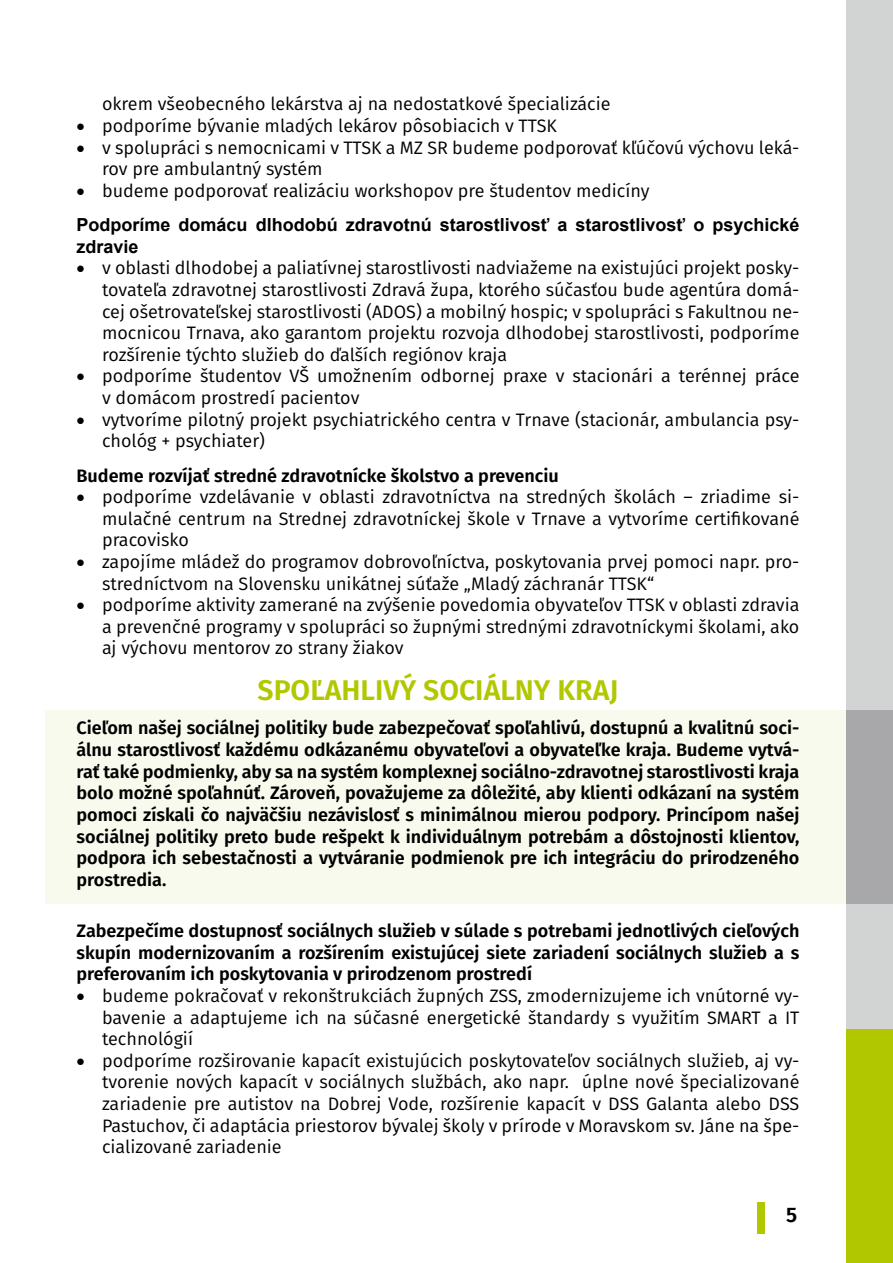
<style>
.page{position:relative;width:893px;height:1263px;background:#fff}
.page>*{position:absolute;margin:0;border:0;box-sizing:border-box;transform-origin:0 0}
.t1{font:600 28.5px "Fira Sans";color:#b1c800}
.t2{font:600 21px "Fira Sans";color:#000}
.t3{font:18px/21.6px "Fira Sans";color:#000;text-align:justify}
.t4{font:600 18px/21.6px "Fira Sans";color:#000;text-align:justify}
.t5{font:700 18px/21.6px "Arial";color:#000}
</style>
<div class="page">
<div style="left:757px;top:1202px;width:7px;height:32px;background:#b1c800"></div>
<div style="left:45px;top:710px;width:848px;height:194px;background:#f8faed"></div>
<div style="left:846px;top:1029px;width:47px;height:234px;background:#b1c800"></div>
<div style="left:846px;top:0;width:47px;height:1029px;background:#d2d3d3"></div>
<div style="left:846px;top:710px;width:47px;height:194px;background:#a8a7aa"></div>
<p class="t3" style="left:102px;top:93px;width:510px">okrem všeobecného lekárstva aj na nedostatkové špecializácie</p>
<p class="t3" style="left:77px;top:114px;width:482px">• podporíme bývanie mladých lekárov pôsobiacich v TTSK</p>
<p class="t3" style="left:102px;top:136px;width:699px;text-indent:-26px">• v spolupráci s nemocnicami v TTSK a MZ SR budeme podporovať kľúčovú výchovu leká&shy;rov pre ambulantný systém</p>
<p class="t3" style="left:77px;top:179px;width:575px">• budeme podporovať realizáciu workshopov pre študentov medicíny</p>
<p class="t5" style="left:77px;top:214px;width:724px">Podporíme domácu dlhodobú zdravotnú starostlivosť a starostlivosť o psychické zdravie</p>
<p class="t3" style="left:102px;top:257px;width:699px;text-indent:-26px">• v oblasti dlhodobej a paliatívnej starostlivosti nadviažeme na existujúci projekt posky&shy;tovateľa zdravotnej starostlivosti Zdravá župa, ktorého súčasťou bude agentúra domá&shy;cej ošetrovateľskej starostlivosti (ADOS) a mobilný hospic; v spolupráci s Fakultnou ne&shy;mocnicou Trnava, ako garantom projektu rozvoja dlhodobej starostlivosti, podporíme rozšírenie týchto služieb do ďalších regiónov kraja</p>
<p class="t3" style="left:102px;top:365px;width:699px;text-indent:-26px">• podporíme študentov VŠ umožnením odbornej praxe v stacionári a terénnej práce v domácom prostredí pacientov</p>
<p class="t3" style="left:102px;top:408px;width:699px;text-indent:-26px">• vytvoríme pilotný projekt psychiatrického centra v Trnave (stacionár, ambulancia psy&shy;chológ + psychiater)</p>
<p class="t4" style="left:77px;top:463px;width:484px">Budeme rozvíjať stredné zdravotnícke školstvo a prevenciu</p>
<p class="t3" style="left:102px;top:486px;width:699px;text-indent:-26px">• podporíme vzdelávanie v oblasti zdravotníctva na stredných školách – zriadime si&shy;mulačné centrum na Strednej zdravotníckej škole v Trnave a vytvoríme certifikované pracovisko</p>
<p class="t3" style="left:102px;top:550px;width:699px;text-indent:-26px">• zapojíme mládež do programov dobrovoľníctva, poskytovania prvej pomoci napr. pro&shy;stredníctvom na Slovensku unikátnej súťaže „Mladý záchranár TTSK“</p>
<p class="t3" style="left:102px;top:594px;width:699px;text-indent:-26px">• podporíme aktivity zamerané na zvýšenie povedomia obyvateľov TTSK v oblasti zdravia a prevenčné programy v spolupráci so župnými strednými zdravotníckymi školami, ako aj výchovu mentorov zo strany žiakov</p>
<h1 class="t1" style="left:258px;top:667px;width:362px">SPOĽAHLIVÝ SOCIÁLNY KRAJ</h1>
<p class="t4" style="left:77px;top:716px;width:724px">Cieľom našej sociálnej politiky bude zabezpečovať spoľahlivú, dostupnú a kvalitnú soci&shy;álnu starostlivosť každému odkázanému obyvateľovi a obyvateľke kraja. Budeme vytvá&shy;rať také podmienky, aby sa na systém komplexnej sociálno-zdravotnej starostlivosti kraja bolo možné spoľahnúť. Zároveň, považujeme za dôležité, aby klienti odkázaní na systém pomoci získali čo najväčšiu nezávislosť s minimálnou mierou podpory. Princípom našej sociálnej politiky preto bude rešpekt k individuálnym potrebám a dôstojnosti klientov, podpora ich sebestačnosti a vytváranie podmienok pre ich integráciu do prirodzeného prostredia.</p>
<p class="t4" style="left:77px;top:919px;width:724px">Zabezpečíme dostupnosť sociálnych služieb v súlade s potrebami jednotlivých cieľových skupín modernizovaním a rozšírením existujúcej siete zariadení sociálnych služieb a s preferovaním ich poskytovania v prirodzenom prostredí</p>
<p class="t3" style="left:102px;top:984px;width:699px;text-indent:-26px">• budeme pokračovať v rekonštrukciách župných ZSS, zmodernizujeme ich vnútorné vy&shy;bavenie a adaptujeme ich na súčasné energetické štandardy s využitím SMART a IT technológií</p>
<p class="t3" style="left:102px;top:1049px;width:699px;text-indent:-26px">• podporíme rozširovanie kapacít existujúcich poskytovateľov sociálnych služieb, aj vy&shy;tvorenie nových kapacít v sociálnych službách, ako napr. úplne nové špecializované zariadenie pre autistov na Dobrej Vode, rozšírenie kapacít v DSS Galanta alebo DSS Pastuchov, či adaptácia priestorov bývalej školy v prírode v Moravskom sv. Jáne na špe&shy;cializované zariadenie</p>
<p class="t2" style="left:786px;top:1197px;width:13px">5</p>
</div>
